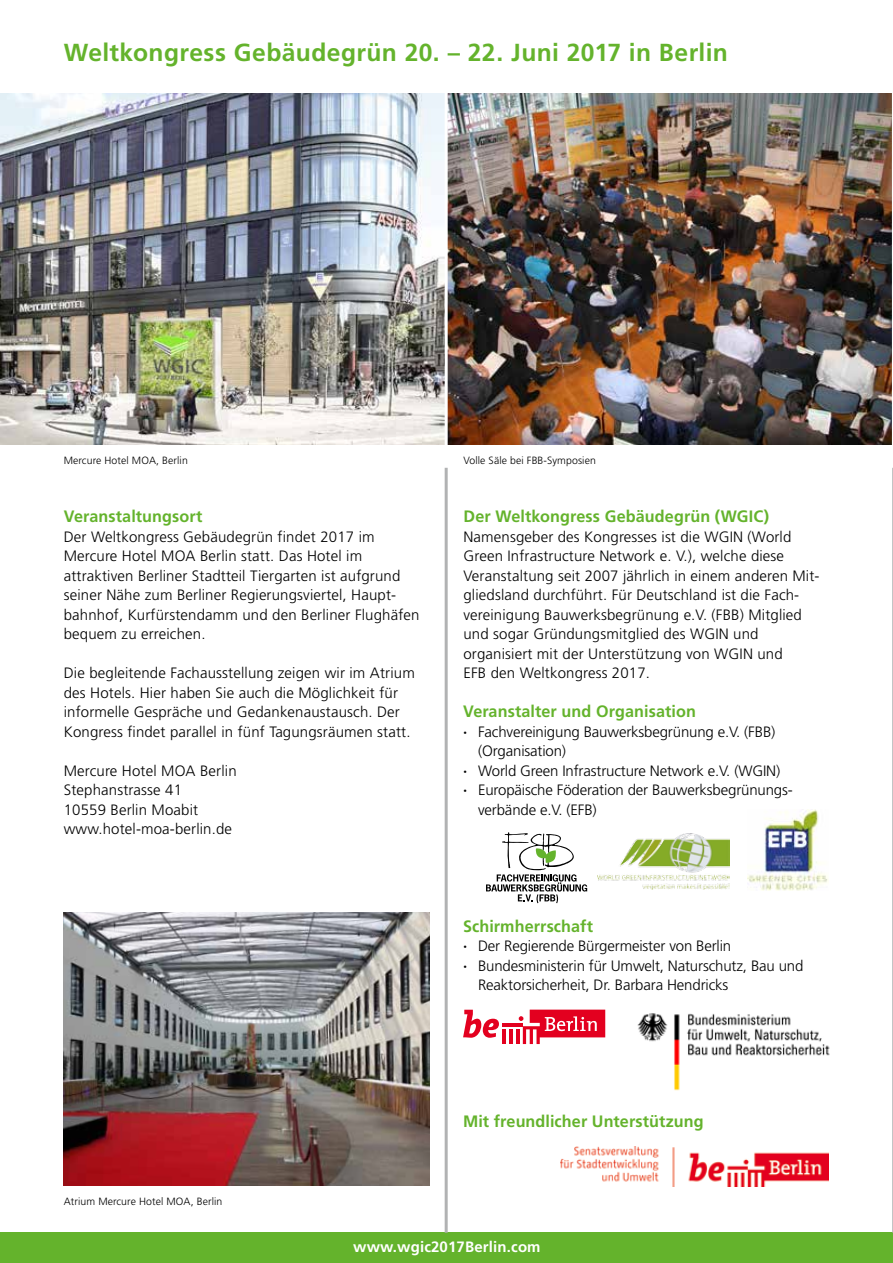
<style>
.page{position:relative;width:893px;height:1263px;background:#fff}
.page>*{position:absolute;margin:0;border:0;box-sizing:border-box;transform-origin:0 0}
.t1{font:700 24.6px "Frutiger LT Std";letter-spacing:.015em;color:#64b32c}
.t2{font:700 16.5px "Frutiger LT Std";letter-spacing:.005em;color:#64b32c}
.t3{font:300 15px/19.5px "Frutiger LT Std";letter-spacing:.01em;color:#000}
.t4{font:300 15px "Frutiger LT Std";letter-spacing:-.01em;color:#000}
.t5{font:700 15px "Frutiger LT Std";letter-spacing:.01em;color:#fff}
.t6{font:300 10.5px "Frutiger LT Std";letter-spacing:.01em;color:#000}
.s1{font-weight:700}
</style>
<div class="page">
<div style="left:0;top:1233px;width:893px;height:30px;background:#64b32c"></div>
<img style="left:0;top:93px;width:892px;height:351px">
<hr style="left:445px;top:85px;width:3px;height:371px;background:#fff">
<hr style="left:445px;top:468px;width:3px;height:765px;background:#b1b2b3">
<img style="left:64px;top:912px;width:365px;height:273px">
<img style="left:561px;top:1146px;width:268px;height:41px">
<img style="left:637px;top:1013px;width:193px;height:78px">
<img style="left:748px;top:809px;width:81px;height:81px">
<img style="left:597px;top:833px;width:133px;height:57px">
<svg style="left:486px;top:832px;width:101px;height:71px"></svg>
<svg style="left:463px;top:1010px;width:36px;height:28px"></svg>
<hr style="left:502px;top:1029px;width:4px;height:15px;background:#e3001f">
<hr style="left:509px;top:1029px;width:3px;height:15px;background:#e3001f">
<hr style="left:516px;top:1029px;width:3px;height:15px;background:#e3001f">
<hr style="left:502px;top:1023px;width:21px;height:3px;background:#e3001f">
<svg style="left:519px;top:1010px;width:86px;height:34px"></svg>
<hr style="left:892px;top:468px;width:1px;height:765px;background:#b1b2b3">
<h1 class="t1" style="left:64px;top:38px;width:666px">Weltkongress Gebäudegrün 20. – 22. Juni 2017 in Berlin</h1>
<p class="t6" style="left:64px;top:454px;width:126px">Mercure Hotel MOA, Berlin</p>
<p class="t6" style="left:463px;top:454px;width:134px">Volle Säle bei FBB-Symposien</p>
<p class="t2" style="left:64px;top:507px;width:140px">Veranstaltungsort</p>
<p class="t3" style="left:64px;top:527px;width:357px">Der Weltkongress Gebäudegrün findet 2017 im Mercure Hotel MOA Berlin statt. Das Hotel im attraktiven Berliner Stadtteil Tiergarten ist aufgrund seiner Nähe zum Berliner Regierungsviertel, Haupt&shy;bahnhof, Kurfürstendamm und den Berliner Flughäfen bequem zu erreichen.</p>
<p class="t3" style="left:64px;top:663px;width:353px">Die begleitende Fachausstellung zeigen wir im Atrium des Hotels. Hier haben Sie auch die Möglichkeit für informelle Gespräche und Gedankenaustausch. Der Kongress findet parallel in fünf Tagungsräumen statt.</p>
<p class="t3" style="left:64px;top:761px;width:174px">Mercure Hotel MOA Berlin<br>Stephanstrasse 41<br>10559 Berlin Moabit www.hotel-moa-berlin.de</p>
<p class="t2" style="left:463px;top:507px;width:307px">Der Weltkongress Gebäudegrün (WGIC)</p>
<p class="t3" style="left:463px;top:527px;width:358px">Namensgeber des Kongresses ist die WGIN (World Green Infrastructure Network e. V.), welche diese Veranstaltung seit 2007 jährlich in einem anderen Mit&shy;gliedsland durchführt. Für Deutschland ist die Fach&shy;vereinigung Bauwerksbegrünung e.V. (FBB) Mitglied und sogar Gründungsmitglied des WGIN und organisiert mit der Unterstützung von WGIN und<br>EFB den Weltkongress 2017.</p>
<p class="t2" style="left:463px;top:702px;width:234px">Veranstalter und Organisation</p>
<p class="t4" style="left:463px;top:723px;width:314px"><span class="s1">·</span> Fachvereinigung Bauwerksbegrünung e.V. (FBB)</p>
<p class="t4" style="left:478px;top:742px;width:90px">(Organisation)</p>
<p class="t4" style="left:463px;top:762px;width:319px"><span class="s1">·</span> World Green Infrastructure Network e.V. (WGIN)</p>
<p class="t4" style="left:463px;top:781px;width:331px"><span class="s1">·</span> Europäische Föderation der Bauwerksbegrünungs-</p>
<p class="t4" style="left:478px;top:801px;width:120px">verbände e.V. (EFB)</p>
<p class="t2" style="left:463px;top:916px;width:132px">Schirmherrschaft</p>
<p class="t4" style="left:463px;top:937px;width:270px"><span class="s1">·</span> Der Regierende Bürgermeister von Berlin</p>
<p class="t4" style="left:463px;top:957px;width:342px"><span class="s1">·</span> Bundesministerin für Umwelt, Naturschutz, Bau und</p>
<p class="t4" style="left:478px;top:976px;width:252px">Reaktorsicherheit, Dr. Barbara Hendricks</p>
<p class="t6" style="left:64px;top:1195px;width:160px">Atrium Mercure Hotel MOA, Berlin</p>
<p class="t2" style="left:463px;top:1111px;width:242px">Mit freundlicher Unterstützung</p>
<p class="t5" style="left:353px;top:1237px;width:189px">www.wgic2017Berlin.com</p>
</div>
